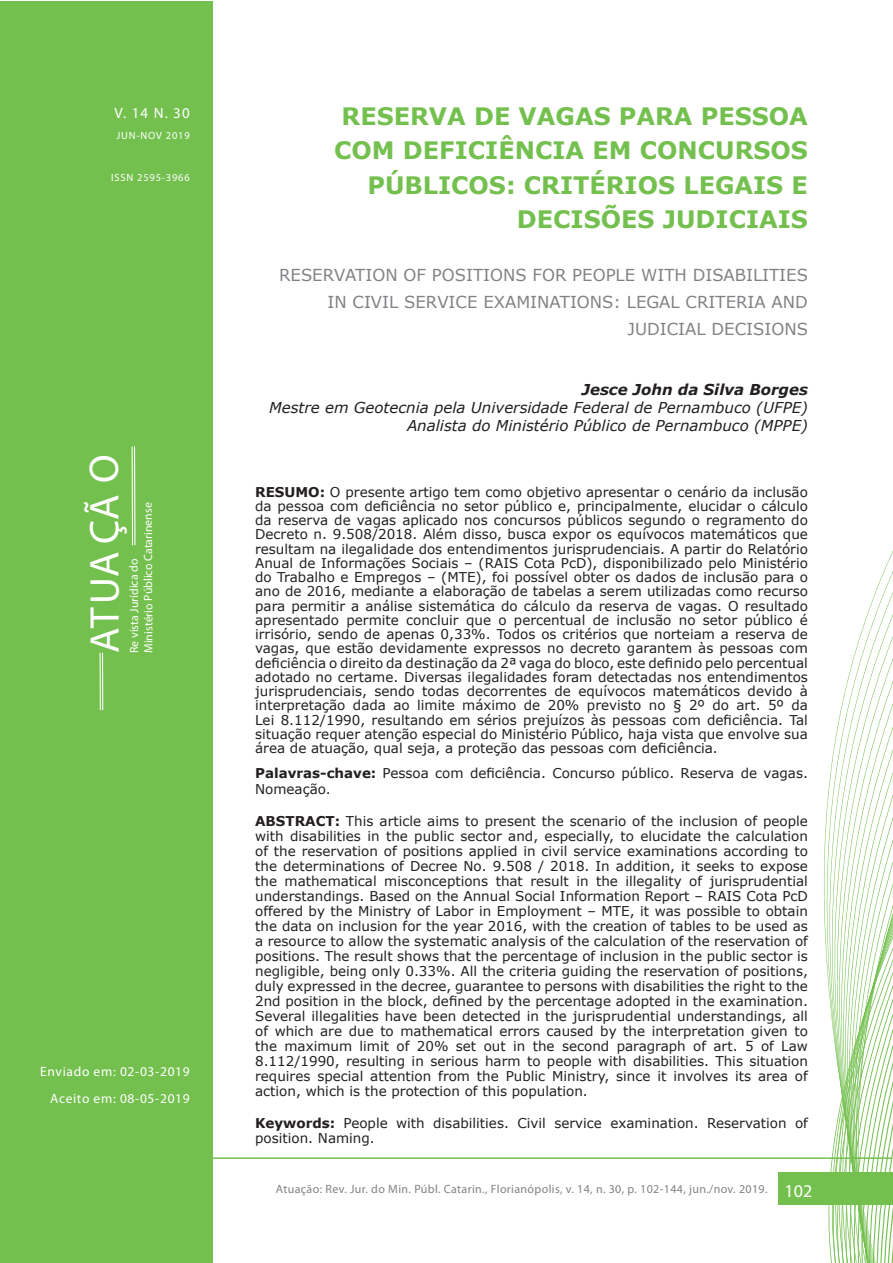
<style>
.page{position:relative;width:893px;height:1263px;background:#fff}
.page>*{position:absolute;margin:0;border:0;box-sizing:border-box;transform-origin:0 0}
.t1{font:41.7px "Myriad Pro";letter-spacing:-.005em;color:#fff}
.t2{font:700 24px/34.5px "Verdana";color:#74c04f;text-align:right}
.t3{font:18px "Myriad Pro";color:#fff}
.t4{font:16.5px/27px "Verdana";color:#808285;text-align:right}
.t5{font:italic 15px/18px "Verdana";color:#231f20;text-align:right}
.t6{font:italic 700 15px "Verdana";color:#231f20}
.t7{font:15px "Myriad Pro";color:#fff}
.t8{font:13.5px/15px "Verdana";color:#231f20;text-align:justify}
.t9{font:13.5px/27px "Myriad Pro";letter-spacing:.05em;color:#fff;text-align:right}
.t10{font:12px "Myriad Pro";letter-spacing:.03em;color:#808285}
.t11{font:11.85px "Myriad Pro";letter-spacing:-.005em;color:#fff}
.t12{font:10.5px "Myriad Pro";letter-spacing:.075em;color:#fff}
.s1{font-weight:700}
</style>
<div class="page">
<svg style="left:826px;top:778px;width:4px;height:472px"></svg>
<svg style="left:830px;top:755px;width:3px;height:508px"></svg>
<svg style="left:833px;top:730px;width:4px;height:533px"></svg>
<svg style="left:837px;top:550px;width:56px;height:713px"></svg>
<div style="left:778px;top:1172px;width:114px;height:33px;background:#74c04f"></div>
<hr style="left:0;top:1157px;width:892px;height:2px;background:#74c04f">
<div style="left:0;top:1px;width:213px;height:1261px;background:#74c04f"></div>
<hr style="left:100px;top:653px;width:1px;height:57px;background:#fff">
<hr style="left:102px;top:653px;width:1px;height:57px;background:#fff">
<hr style="left:132px;top:446px;width:1px;height:99px;background:#fff">
<hr style="left:134px;top:446px;width:2px;height:99px;background:#fff">
<p class="t7" style="left:115px;top:103px;width:77px">V. 14 N. 30</p>
<p class="t12" style="left:117px;top:129px;width:75px">JUN-NOV 2019</p>
<p class="t12" style="left:111px;top:171px;width:80px">ISSN 2595-3966</p>
<h1 class="t1" style="left:79px;top:653px;width:200px;rotate:-90deg">ATUA ÇÃ O</h1>
<p class="t11" style="left:141px;top:653px;width:152px;rotate:-90deg">Ministério Público Catarinense</p>
<p class="t11" style="left:127px;top:653px;width:96px;rotate:-90deg">Re vista Jurídica do</p>
<p class="t9" style="left:40px;top:1057px;width:151px">Enviado em: 02-03-2019<br>Aceito em: 08-05-2019</p>
<h2 class="t2" style="left:334px;top:98px;width:475px">RESERVA DE VAGAS PARA PESSOA<br>COM DEFICIÊNCIA EM CONCURSOS<br>PÚBLICOS: CRITÉRIOS LEGAIS E<br>DECISÕES JUDICIAIS</h2>
<p class="t4" style="left:279px;top:261px;width:530px">RESERVATION OF POSITIONS FOR PEOPLE WITH DISABILITIES<br>IN CIVIL SERVICE EXAMINATIONS: LEGAL CRITERIA AND<br>JUDICIAL DECISIONS</p>
<p class="t6" style="left:582px;top:379px;width:228px">Jesce John da Silva Borges</p>
<p class="t5" style="left:269px;top:399px;width:540px">Mestre em Geotecnia pela Universidade Federal de Pernambuco (UFPE)<br>Analista do Ministério Público de Pernambuco (MPPE)</p>
<p class="t8" style="left:255px;top:484px;width:554px;line-height:14.2px"><span class="s1">RESUMO:</span> O presente artigo tem como objetivo apresentar o cenário da inclusão da pessoa com deficiência no setor público e, principalmente, elucidar o cálculo da reserva de vagas aplicado nos concursos públicos segundo o regramento do Decreto n. 9.508/2018. Além disso, busca expor os equívocos matemáticos que resultam na ilegalidade dos entendimentos jurisprudenciais. A partir do Relatório Anual de Informações Sociais – (RAIS Cota PcD), disponibilizado pelo Ministério do Trabalho e Empregos – (MTE), foi possível obter os dados de inclusão para o ano de 2016, mediante a elaboração de tabelas a serem utilizadas como recurso para permitir a análise sistemática do cálculo da reserva de vagas. O resultado apresentado permite concluir que o percentual de inclusão no setor público é irrisório, sendo de apenas 0,33%. Todos os critérios que norteiam a reserva de vagas, que estão devidamente expressos no decreto garantem às pessoas com deficiência o direito da destinação da 2ª vaga do bloco, este definido pelo percentual adotado no certame. Diversas ilegalidades foram detectadas nos entendimentos jurisprudenciais, sendo todas decorrentes de equívocos matemáticos devido à interpretação dada ao limite máximo de 20% previsto no § 2º do art. 5º da Lei 8.112/1990, resultando em sérios prejuízos às pessoas com deficiência. Tal situação requer atenção especial do Ministério Público, haja vista que envolve sua área de atuação, qual seja, a proteção das pessoas com deficiência.</p>
<p class="t8" style="left:255px;top:765px;width:554px;line-height:16.2px"><span class="s1">Palavras-chave:</span> Pessoa com deficiência. Concurso público. Reserva de vagas.<br>Nomeação.</p>
<p class="t8" style="left:255px;top:813px;width:554px"><span class="s1">ABSTRACT:</span> This article aims to present the scenario of the inclusion of people with disabilities in the public sector and, especially, to elucidate the calculation of the reservation of positions applied in civil service examinations according to the determinations of Decree No. 9.508 / 2018. In addition, it seeks to expose the mathematical misconceptions that result in the illegality of jurisprudential understandings. Based on the Annual Social Information Report – RAIS Cota PcD offered by the Ministry of Labor in Employment – MTE, it was possible to obtain the data on inclusion for the year 2016, with the creation of tables to be used as a resource to allow the systematic analysis of the calculation of the reservation of positions. The result shows that the percentage of inclusion in the public sector is negligible, being only 0.33%. All the criteria guiding the reservation of positions, duly expressed in the decree, guarantee to persons with disabilities the right to the 2nd position in the block, defined by the percentage adopted in the examination.<br>Several illegalities have been detected in the jurisprudential understandings, all of which are due to mathematical errors caused by the interpretation given to the maximum limit of 20% set out in the second paragraph of art. 5 of Law 8.112/1990, resulting in serious harm to people with disabilities. This situation requires special attention from the Public Ministry, since it involves its area of action, which is the protection of this population.</p>
<p class="t8" style="left:255px;top:1115px;width:554px"><span class="s1">Keywords:</span> People with disabilities. Civil service examination. Reservation of position. Naming.</p>
<p class="t10" style="left:276px;top:1181px;width:493px">Atuação: Rev. Jur. do Min. Públ. Catarin., Florianópolis, v. 14, n. 30, p. 102-144, jun./nov. 2019.</p>
<h3 class="t3" style="left:784px;top:1180px;width:29px">102</h3>
</div>
